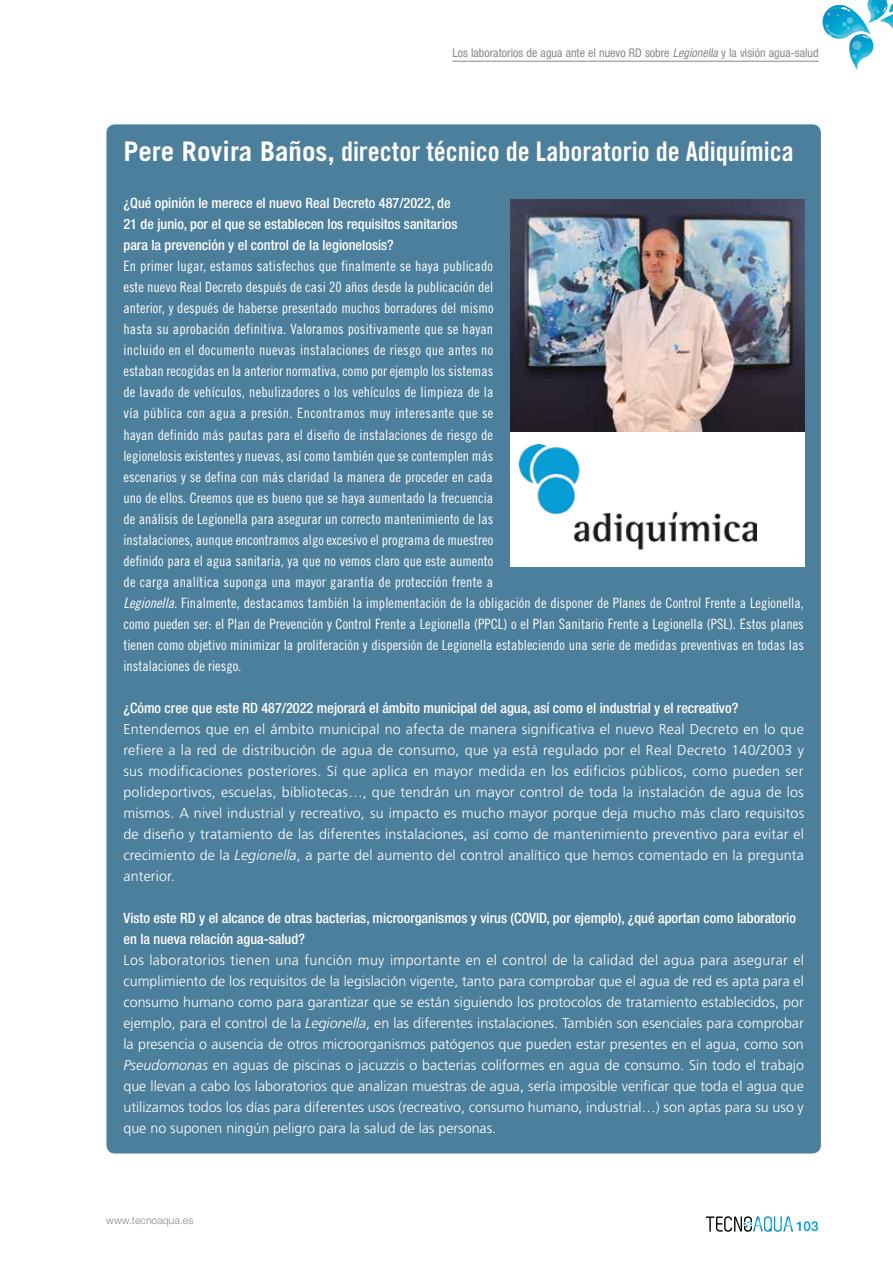
<style>
.page{position:relative;width:893px;height:1263px;background:#fff}
.page>*{position:absolute;margin:0;border:0;box-sizing:border-box;transform-origin:0 0}
.t1{font:27px "Trade Gothic LT Std Bd Cn 20";color:#fff}
.t2{font:300 14.25px/21px "Frutiger LT Std";color:#fff;text-align:justify}
.t3{font:14.25px/21px "Trade Gothic LT Std Cn 18";color:#fff}
.t4{font:500 condensed 14.25px/21px "Helvetica Neue LT Std";color:#fff}
.t5{font:500 13.5px "Helvetica Neue LT Std";color:#0098d4}
.t6{font:condensed 12px "Helvetica Neue LT Std";color:#87888a}
.t7{font:300 10.5px "Helvetica Neue LT Std";color:#87888a}
.s1{font-style:italic}
.s2{font-family:"Trade Gothic LT Std";font-weight:700}
.s3{font-family:"Trade Gothic LT Std Cn 18 Obl"}
</style>
<div class="page">
<hr style="left:452px;top:61px;width:367px;height:1px;background:#87888a">
<svg style="left:706px;top:1216px;width:87px;height:16px"></svg>
<svg style="left:822px;top:0;width:71px;height:70px"></svg>
<div style="left:106px;top:124px;width:715px;height:1029px;background:#4c7f9b;border-radius:9px"></div>
<img style="left:510px;top:199px;width:295px;height:233px">
<div style="left:510px;top:432px;width:295px;height:134px;background:#fff"></div>
<img style="left:519px;top:444px;width:238px;height:106px">
<p class="t6" style="left:452px;top:46px;width:368px">Los laboratorios de agua ante el nuevo RD sobre <span class="s1">Legionella</span> y la visión agua-salud</p>
<h1 class="t1" style="left:123px;top:135px;width:672px"><span class="s2">Pere Rovira Baños,</span> director técnico de Laboratorio de Adiquímica</h1>
<p class="t4" style="left:123px;top:193px;width:336px">¿Qué opinión le merece el nuevo Real Decreto 487/2022, de<br>21 de junio, por el que se establecen los requisitos sanitarios para la prevención y el control de la legionelosis?</p>
<p class="t3" style="left:123px;top:256px;width:682px">En primer lugar, estamos satisfechos que finalmente se haya publicado<br>este nuevo Real Decreto después de casi 20 años desde la publicación del<br>anterior, y después de haberse presentado muchos borradores del mismo<br>hasta su aprobación definitiva. Valoramos positivamente que se hayan<br>incluido en el documento nuevas instalaciones de riesgo que antes no<br>estaban recogidas en la anterior normativa, como por ejemplo los sistemas<br>de lavado de vehículos, nebulizadores o los vehículos de limpieza de la<br>vía pública con agua a presión. Encontramos muy interesante que se<br>hayan definido más pautas para el diseño de instalaciones de riesgo de<br>legionelosis existentes y nuevas, así como también que se contemplen más<br>escenarios y se defina con más claridad la manera de proceder en cada<br>uno de ellos. Creemos que es bueno que se haya aumentado la frecuencia<br>de análisis de Legionella para asegurar un correcto mantenimiento de las<br>instalaciones, aunque encontramos algo excesivo el programa de muestreo<br>definido para el agua sanitaria, ya que no vemos claro que este aumento<br>de carga analítica suponga una mayor garantía de protección frente a<br><span class="s3">Legionella</span>. Finalmente, destacamos también la implementación de la obligación de disponer de Planes de Control Frente a Legionella, como pueden ser: el Plan de Prevención y Control Frente a Legionella (PPCL) o el Plan Sanitario Frente a Legionella (PSL). Estos planes tienen como objetivo minimizar la proliferación y dispersión de Legionella estableciendo una serie de medidas preventivas en todas las instalaciones de riesgo.</p>
<p class="t4" style="left:123px;top:697px;width:616px">¿Cómo cree que este RD 487/2022 mejorará el ámbito municipal del agua, así como el industrial y el recreativo?</p>
<p class="t2" style="left:123px;top:718px;width:682px">Entendemos que en el ámbito municipal no afecta de manera significativa el nuevo Real Decreto en lo que refiere a la red de distribución de agua de consumo, que ya está regulado por el Real Decreto 140/2003 y sus modificaciones posteriores. Sí que aplica en mayor medida en los edificios públicos, como pueden ser polideportivos, escuelas, bibliotecas…, que tendrán un mayor control de toda la instalación de agua de los mismos. A nivel industrial y recreativo, su impacto es mucho mayor porque deja mucho más claro requisitos de diseño y tratamiento de las diferentes instalaciones, así como de mantenimiento preventivo para evitar el crecimiento de la <span class="s1">Legionella</span>, a parte del aumento del control analítico que hemos comentado en la pregunta anterior.</p>
<p class="t4" style="left:123px;top:907px;width:674px">Visto este RD y el alcance de otras bacterias, microorganismos y virus (COVID, por ejemplo), ¿qué aportan como laboratorio en la nueva relación agua-salud?</p>
<p class="t2" style="left:123px;top:949px;width:682px">Los laboratorios tienen una función muy importante en el control de la calidad del agua para asegurar el cumplimiento de los requisitos de la legislación vigente, tanto para comprobar que el agua de red es apta para el consumo humano como para garantizar que se están siguiendo los protocolos de tratamiento establecidos, por ejemplo, para el control de la <span class="s1">Legionella</span>, en las diferentes instalaciones. También son esenciales para comprobar la presencia o ausencia de otros microorganismos patógenos que pueden estar presentes en el agua, como son <span class="s1">Pseudomonas</span> en aguas de piscinas o jacuzzis o bacterias coliformes en agua de consumo. Sin todo el trabajo que llevan a cabo los laboratorios que analizan muestras de agua, sería imposible verificar que toda el agua que utilizamos todos los días para diferentes usos (recreativo, consumo humano, industrial…) son aptas para su uso y que no suponen ningún peligro para la salud de las personas.</p>
<p class="t7" style="left:106px;top:1213px;width:89px">www.tecnoaqua.es</p>
<p class="t5" style="left:796px;top:1218px;width:24px">103</p>
</div>
